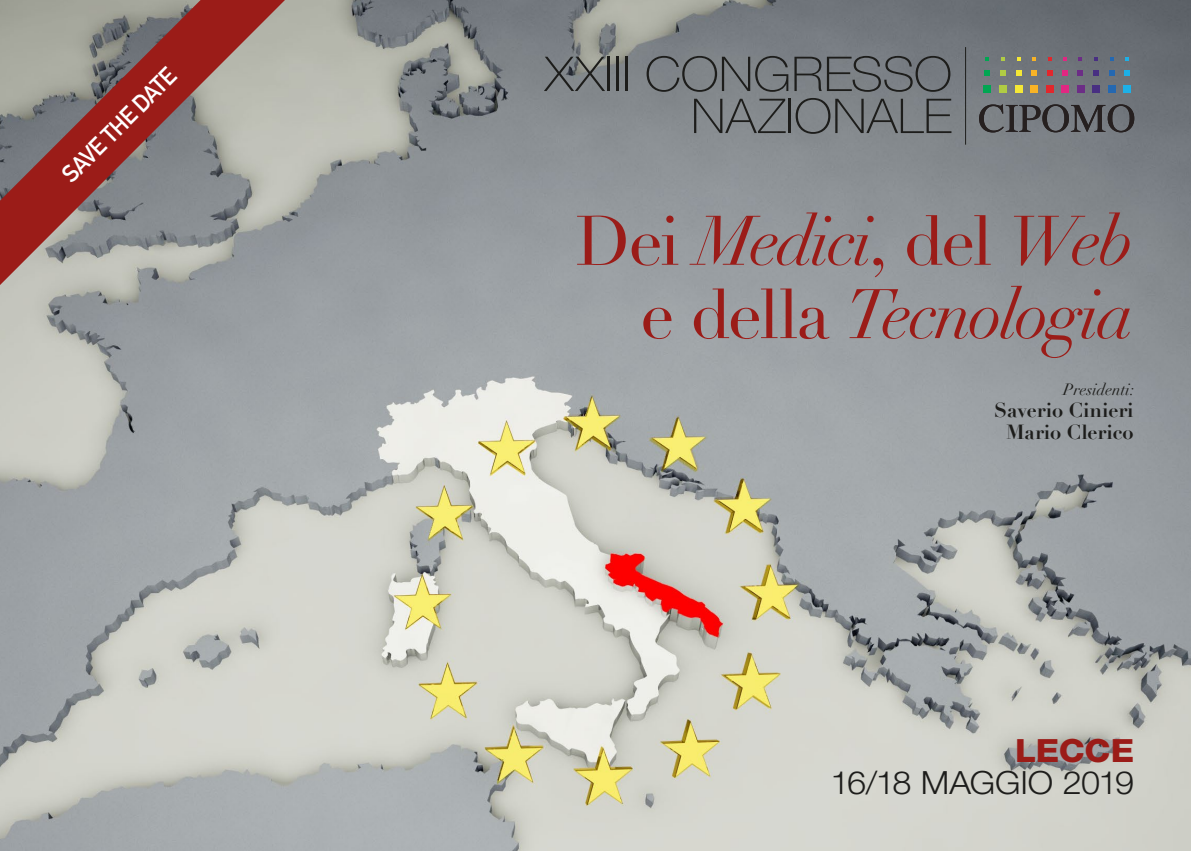
<style>
.page{position:relative;width:1191px;height:851px;background:#fff}
.page>*{position:absolute;margin:0;border:0;box-sizing:border-box;transform-origin:0 0}
.t1{font:italic 68.6px/73.4px "Didot";letter-spacing:-.04em;color:#9b1c18;text-align:right}
.t2{font:100 48px/42px "Helvetica Neue LT Std";color:#1d1d1b;text-align:right;scale:1.07 1}
.t3{font:300 32px "Helvetica Neue LT Std";letter-spacing:-.025em;color:#1d1d1b;scale:1.07 1}
.t4{font:800 32px "Helvetica Neue LT Std";letter-spacing:-.005em;color:#9b1c18;scale:1.07 1}
.t5{font:700 24px "DIN Alternate";color:#fff}
.t6{font:700 20px/22px "Didot";color:#1d1d1b;text-align:center}
.t7{font:italic 16px "Didot";color:#1d1d1b}
.s1{font-style:normal}
</style>
<div class="page">
<img style="left:0;top:0;width:1191px;height:850px">
<hr style="left:965px;top:47px;width:1px;height:98px;background:#1d1d1b">
<svg style="left:979px;top:104px;width:155px;height:28px;background:#5c5d61"></svg>
<svg style="left:985px;top:57px;width:4px;height:3px"></svg>
<svg style="left:984px;top:70px;width:6px;height:6px"></svg>
<div style="left:983px;top:86px;width:8px;height:7px;background:#00a652"></div>
<svg style="left:1000px;top:70px;width:6px;height:6px"></svg>
<div style="left:999px;top:86px;width:8px;height:7px;background:#b0cc44"></div>
<svg style="left:1016px;top:57px;width:4px;height:3px"></svg>
<svg style="left:1015px;top:70px;width:6px;height:6px"></svg>
<div style="left:1015px;top:86px;width:7px;height:7px;background:#f5e836"></div>
<svg style="left:1031px;top:70px;width:5px;height:6px"></svg>
<div style="left:1030px;top:86px;width:7px;height:7px;background:#f8b326"></div>
<svg style="left:1047px;top:57px;width:4px;height:3px"></svg>
<svg style="left:1046px;top:70px;width:6px;height:6px"></svg>
<div style="left:1046px;top:86px;width:7px;height:7px;background:#e2272c"></div>
<svg style="left:1063px;top:57px;width:4px;height:3px"></svg>
<svg style="left:1062px;top:70px;width:6px;height:6px"></svg>
<div style="left:1061px;top:86px;width:8px;height:7px;background:#e12782"></div>
<svg style="left:1078px;top:57px;width:4px;height:3px"></svg>
<svg style="left:1077px;top:70px;width:6px;height:6px"></svg>
<div style="left:1076px;top:86px;width:8px;height:7px;background:#6c2d86"></div>
<svg style="left:1094px;top:57px;width:4px;height:3px"></svg>
<svg style="left:1093px;top:70px;width:6px;height:6px"></svg>
<div style="left:1092px;top:86px;width:8px;height:7px;background:#482f82"></div>
<svg style="left:1109px;top:70px;width:5px;height:6px"></svg>
<div style="left:1108px;top:86px;width:7px;height:7px;background:#2468b1"></div>
<svg style="left:1125px;top:57px;width:4px;height:3px"></svg>
<svg style="left:1124px;top:70px;width:6px;height:6px"></svg>
<div style="left:1123px;top:86px;width:8px;height:7px;background:#1db0e7"></div>
<svg style="left:0;top:0;width:285px;height:285px;background:#997a77"></svg>
<p class="t5" style="left:53px;top:165px;width:152px;rotate:-45deg">SAVE THE DATE</p>
<p class="t2" style="left:545px;top:53px;width:382px">XXIII CONGRESSO<br>NAZIONALE</p>
<p class="t1" style="left:575px;top:205px;width:561px"><span class="s1">Dei</span> Medici<span class="s1">, del</span> Web <span class="s1">e della</span> Tecnologia</p>
<p class="t7" style="left:1063px;top:379px;width:73px">Presidenti:</p>
<p class="t6" style="left:994px;top:398px;width:141px">Saverio Cinieri<br>Mario Clerico</p>
<p class="t4" style="left:1015px;top:731px;width:113px">LECCE</p>
<p class="t3" style="left:830px;top:763px;width:285px">16/18 MAGGIO 2019</p>
</div>
